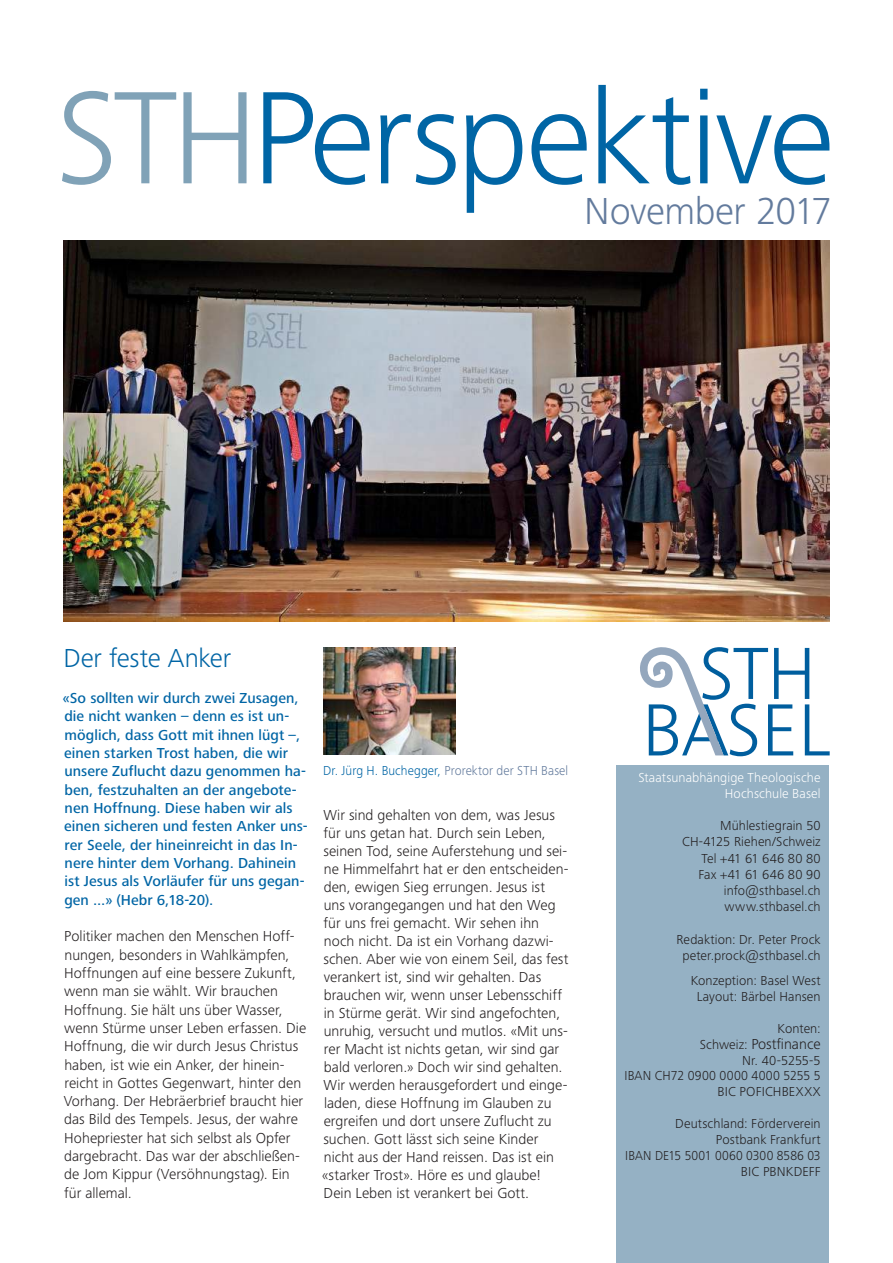
<style>
.page{position:relative;width:893px;height:1263px;background:#fff}
.page>*{position:absolute;margin:0;border:0;box-sizing:border-box;transform-origin:0 0}
.t1{font:300 136.5px "Frutiger Next Pro";letter-spacing:-.03em;color:#0065a5}
.t2{font:300 39px "Frutiger Next Pro";letter-spacing:-.015em;color:#637b9d}
.t3{font:300 27px "Frutiger Next Pro";letter-spacing:-.005em;color:#0065a5}
.t4{font:300 15px/18px "Frutiger Next Pro";letter-spacing:.005em;color:#231f20}
.t5{font:500 15px/18.3px "Frutiger Next Pro";letter-spacing:.005em;color:#0065a5}
.t6{font:300 13.5px/16.2px "Frutiger Next Pro";letter-spacing:.01em;color:#231f20;text-align:right}
.t7{font:300 13.5px/16.2px "Frutiger Next Pro";letter-spacing:.005em;color:#fff;text-align:right}
.t8{font:300 13.5px "Frutiger Next Pro";letter-spacing:.01em;color:#637b9d;scale:.95 1}
.s1{color:#80a2b7}
.s2{color:#0065a5}
.s3{font-size:13.5px}
</style>
<div class="page">
<div style="left:617px;top:765px;width:212px;height:498px;background:#95b1c4"></div>
<svg style="left:640px;top:647px;width:190px;height:109px"></svg>
<img style="left:323px;top:647px;width:132px;height:107px">
<img style="left:64px;top:241px;width:765px;height:381px">
<h1 class="t1" style="left:55px;top:70px;width:781px"><span class="s1">STH</span>Perspektive</h1>
<h2 class="t2" style="left:584px;top:191px;width:250px">November 2017</h2>
<h3 class="t3" style="left:64px;top:644px;width:169px">Der feste Anker</h3>
<p class="t5" style="left:63px;top:690px;width:246px">«So sollten wir durch zwei Zusagen, die nicht wanken – denn es ist un&shy;möglich, dass Gott mit ihnen lügt –, einen starken Trost haben, die wir unsere Zuflucht dazu genommen ha&shy;ben, festzuhalten an der angebote&shy;nen Hoffnung. Diese haben wir als einen sicheren und festen Anker uns&shy;rer Seele, der hineinreicht in das In&shy;nere hinter dem Vorhang. Dahinein ist Jesus als Vorläufer für uns gegan&shy;gen ...» (Hebr 6,18-20).</p>
<p class="t4" style="left:64px;top:928px;width:244px">Politiker machen den Menschen Hoff&shy;nungen, besonders in Wahlkämpfen, Hoffnungen auf eine bessere Zukunft, wenn man sie wählt. Wir brauchen Hoffnung. Sie hält uns über Wasser, wenn Stürme unser Leben erfassen. Die Hoffnung, die wir durch Jesus Christus haben, ist wie ein Anker, der hinein&shy;reicht in Gottes Gegenwart, hinter den Vorhang. Der Hebräerbrief braucht hier das Bild des Tempels. Jesus, der wahre Hohepriester hat sich selbst als Opfer dargebracht. Das war der abschließen&shy;de Jom Kippur (Versöhnungstag). Ein für allemal.</p>
<p class="t8" style="left:323px;top:764px;width:259px"><span class="s2">Dr. Jürg H. Buchegger,</span> Prorektor der STH Basel</p>
<p class="t4" style="left:322px;top:806px;width:248px">Wir sind gehalten von dem, was Jesus für uns getan hat. Durch sein Leben, seinen Tod, seine Auferstehung und sei&shy;ne Himmelfahrt hat er den entscheiden&shy;den, ewigen Sieg errungen. Jesus ist<br>uns vorangegangen und hat den Weg für uns frei gemacht. Wir sehen ihn noch nicht. Da ist ein Vorhang dazwi&shy;schen. Aber wie von einem Seil, das fest verankert ist, sind wir gehalten. Das brauchen wir, wenn unser Lebensschiff in Stürme gerät. Wir sind angefochten, unruhig, versucht und mutlos. «Mit uns&shy;rer Macht ist nichts getan, wir sind gar bald verloren.» Doch wir sind gehalten.<br>Wir werden herausgefordert und einge&shy;laden, diese Hoffnung im Glauben zu ergreifen und dort unsere Zuflucht zu suchen. Gott lässt sich seine Kinder nicht aus der Hand reissen. Das ist ein «starker Trost». Höre es und glaube!<br>Dein Leben ist verankert bei Gott.</p>
<p class="t7" style="left:638px;top:769px;width:184px">Staatsunabhängige Theologische<br>Hochschule Basel</p>
<p class="t6" style="left:682px;top:818px;width:140px">Mühlestiegrain 50<br>CH-4125 Riehen/Schweiz<br>Tel +41 61 646 80 80<br>Fax +41 61 646 80 90 info@sthbasel.ch www.sthbasel.ch</p>
<p class="t6" style="left:676px;top:931px;width:146px;text-align:center">Redaktion: Dr. Peter Prock peter.prock@sthbasel.ch</p>
<p class="t6" style="left:691px;top:973px;width:131px;text-align:center">Konzeption: Basel West<br>Layout: Bärbel Hansen</p>
<p class="t6" style="left:778px;top:1020px;width:45px">Konten:</p>
<p class="t4" style="left:700px;top:1035px;width:122px"><span class="s3">Schweiz:</span> Postfinance</p>
<p class="t6" style="left:624px;top:1052px;width:198px">Nr. 40-5255-5<br>IBAN CH72 0900 0000 4000 5255 5<br>BIC POFICHBEXXX</p>
<p class="t6" style="left:625px;top:1116px;width:197px">Deutschland: Förderverein<br>Postbank Frankfurt<br>IBAN DE15 5001 0060 0300 8586 03<br>BIC PBNKDEFF</p>
</div>
